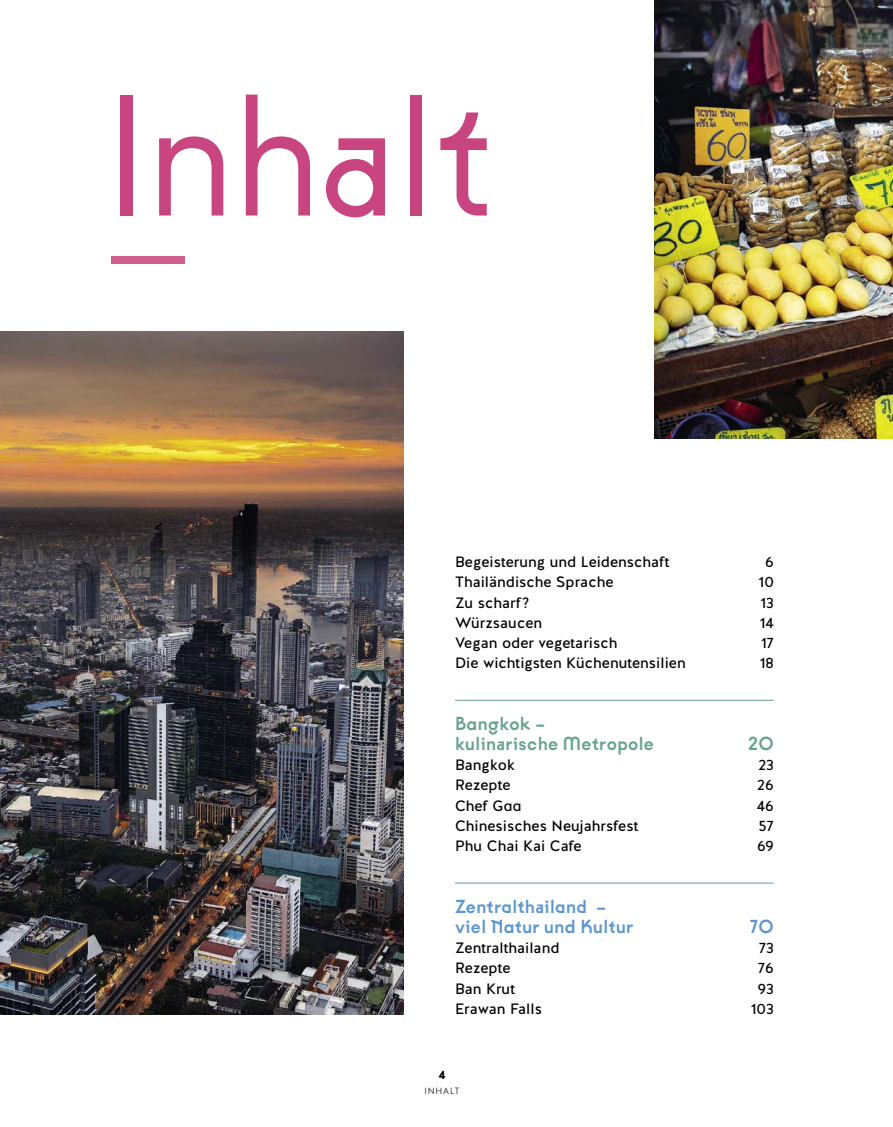
<style>
.page{position:relative;width:893px;height:1127px;background:#fff}
.page>*{position:absolute;margin:0;border:0;box-sizing:border-box;transform-origin:0 0}
.t1{font:186px "Kobe 1.1";color:#c9457f}
.t2{font:700 20.25px/19.5px "Kobe 1.1";letter-spacing:.02em;color:#5b97ce}
.t3{font:700 20.25px/19.5px "Kobe 1.1";letter-spacing:.02em;color:#67a38b}
.t4{font:15px "Halis GR";color:#000}
.t5{font:12px "Halis GR";color:#000}
.t6{font:300 9px "Halis GR";letter-spacing:.1em;color:#000}
</style>
<div class="page">
<hr style="left:455px;top:700px;width:319px;height:1px;background:#67a38b">
<hr style="left:455px;top:883px;width:319px;height:1px;background:#5b97ce">
<img style="left:0;top:331px;width:404px;height:683px">
<img style="left:655px;top:0;width:238px;height:438px">
<div style="left:111px;top:256px;width:74px;height:8px;background:#ce5e8a"></div>
<h1 class="t1" style="left:106px;top:43px;width:387px">Inhalt</h1>
<p class="t4" style="left:455px;top:556px;width:216px">Begeisterung und Leidenschaft</p>
<p class="t4" style="left:765px;top:556px;width:10px">6</p>
<p class="t4" style="left:455px;top:577px;width:160px">Thailändische Sprache</p>
<p class="t4" style="left:758px;top:577px;width:17px">10</p>
<p class="t4" style="left:455px;top:597px;width:76px">Zu scharf?</p>
<p class="t4" style="left:760px;top:597px;width:15px">13</p>
<p class="t4" style="left:455px;top:617px;width:89px">Würzsaucen</p>
<p class="t4" style="left:760px;top:617px;width:16px">14</p>
<p class="t4" style="left:455px;top:637px;width:164px">Vegan oder vegetarisch</p>
<p class="t4" style="left:761px;top:637px;width:14px">17</p>
<p class="t4" style="left:455px;top:658px;width:232px">Die wichtigsten Küchenutensilien</p>
<p class="t4" style="left:760px;top:658px;width:16px">18</p>
<h2 class="t3" style="left:455px;top:716px;width:200px">Bangkok –<br>kulinarische Metropole</h2>
<h2 class="t3" style="left:749px;top:736px;width:27px">20</h2>
<p class="t4" style="left:455px;top:759px;width:61px">Bangkok</p>
<p class="t4" style="left:758px;top:759px;width:17px">23</p>
<p class="t4" style="left:455px;top:780px;width:57px">Rezepte</p>
<p class="t4" style="left:757px;top:780px;width:18px">26</p>
<p class="t4" style="left:455px;top:800px;width:68px">Chef Gaa</p>
<p class="t4" style="left:757px;top:800px;width:19px">46</p>
<p class="t4" style="left:455px;top:820px;width:185px">Chinesisches Neujahrsfest</p>
<p class="t4" style="left:759px;top:820px;width:17px">57</p>
<p class="t4" style="left:455px;top:840px;width:128px">Phu Chai Kai Cafe</p>
<p class="t4" style="left:757px;top:840px;width:18px">69</p>
<h2 class="t2" style="left:455px;top:899px;width:180px">Zentralthailand – viel Natur und Kultur</h2>
<h2 class="t2" style="left:750px;top:918px;width:26px">70</h2>
<p class="t4" style="left:455px;top:942px;width:106px">Zentralthailand</p>
<p class="t4" style="left:759px;top:942px;width:16px">73</p>
<p class="t4" style="left:455px;top:962px;width:57px">Rezepte</p>
<p class="t4" style="left:758px;top:962px;width:17px">76</p>
<p class="t4" style="left:455px;top:983px;width:62px">Ban Krut</p>
<p class="t4" style="left:758px;top:983px;width:18px">93</p>
<p class="t4" style="left:455px;top:1003px;width:89px">Erawan Falls</p>
<p class="t4" style="left:751px;top:1003px;width:25px">103</p>
<p class="t5" style="left:439px;top:1070px;width:8px">4</p>
<p class="t6" style="left:425px;top:1086px;width:37px">INHALT</p>
</div>
